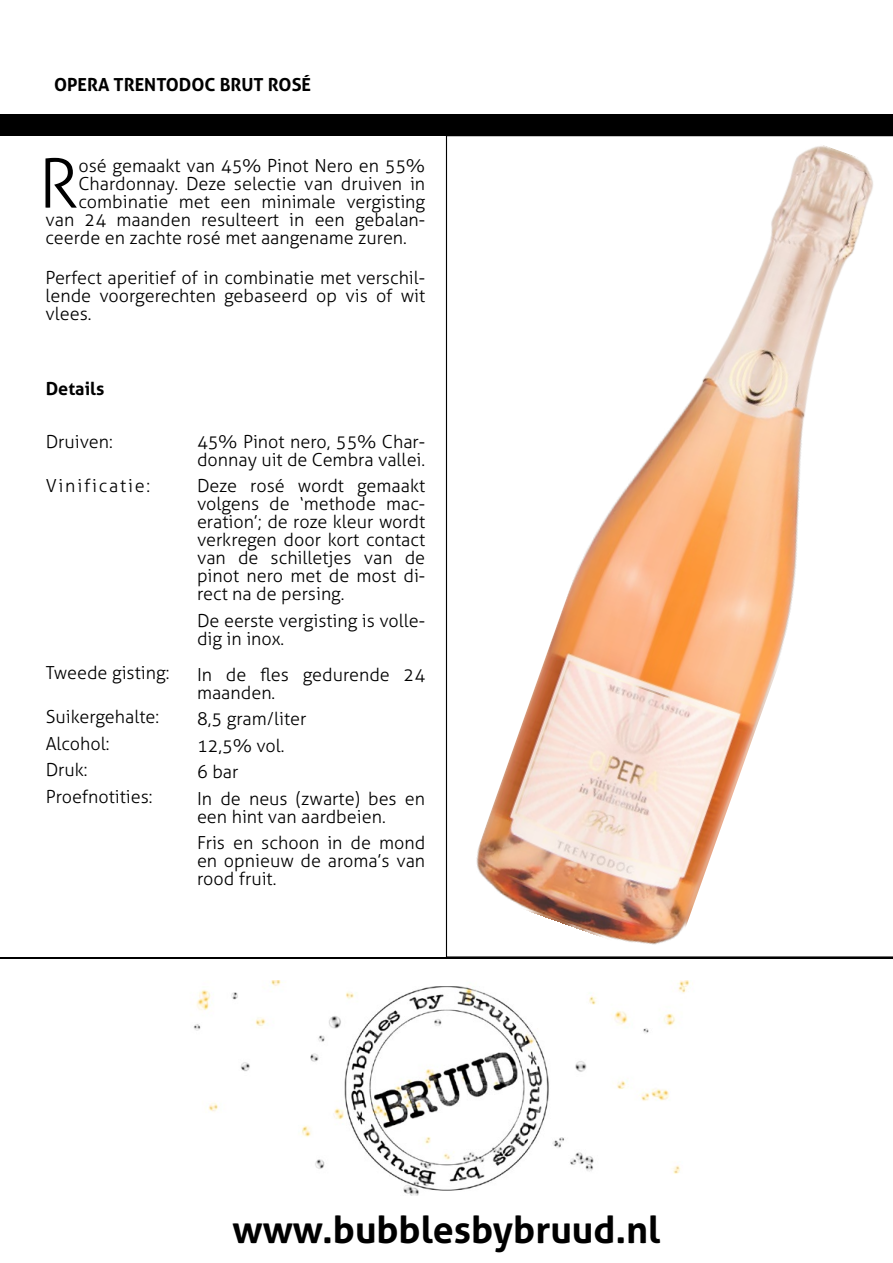
<style>
.page{position:relative;width:893px;height:1263px;background:#fff}
.page>*{position:absolute;margin:0;border:0;box-sizing:border-box;transform-origin:0 0}
.t1{font:300 67.95px "Aller";color:#000}
.t2{font:700 37.5px "Aller";color:#000}
.t3{font:300 18px/18px "Aller";color:#000}
.t4{font:700 18px "Aller";color:#000}
.t5{font:300 18px "Aller";letter-spacing:.1em;color:#000}
</style>
<div class="page">
<svg style="left:446px;top:136px;width:447px;height:821px"></svg>
<img style="left:193px;top:981px;width:500px;height:214px">
<hr style="left:0;top:957px;width:893px;height:2px;background:#000">
<div style="left:0;top:115px;width:893px;height:21px;background:#000"></div>
<p class="t4" style="left:54px;top:73px;width:259px">OPERA TRENTODOC BRUT ROSÉ</p>
<h1 class="t1" style="left:39px;top:143px;width:41px">R</h1>
<p class="t3" style="left:79px;top:156px;width:348px">osé gemaakt van 45% Pinot Nero en 55%</p>
<p class="t3" style="left:79px;top:174px;width:348px">Chardonnay. Deze selectie van druiven in</p>
<p class="t3" style="left:79px;top:192px;width:348px">combinatie met een minimale vergisting</p>
<p class="t3" style="left:45px;top:210px;width:381px">van 24 maanden resulteert in een gebalan-</p>
<p class="t3" style="left:45px;top:228px;width:363px">ceerde en zachte rosé met aangename zuren.</p>
<p class="t3" style="left:45px;top:268px;width:381px;text-align:justify">Perfect aperitief of in combinatie met verschil&shy;lende voorgerechten gebaseerd op vis of wit vlees.</p>
<p class="t4" style="left:46px;top:377px;width:60px">Details</p>
<p class="t3" style="left:46px;top:432px;width:69px">Druiven:</p>
<p class="t5" style="left:46px;top:475px;width:106px">Vinificatie:</p>
<p class="t3" style="left:46px;top:663px;width:125px">Tweede gisting:</p>
<p class="t3" style="left:46px;top:704px;width:115px;line-height:26.5px">Suikergehalte:<br>Alcohol:<br>Druk:<br>Proefnotities:</p>
<p class="t3" style="left:197px;top:432px;width:230px">45% Pinot nero, 55% Char&shy;donnay uit de Cembra vallei.</p>
<p class="t3" style="left:197px;top:477px;width:230px;text-align:justify">Deze rosé wordt gemaakt volgens de ‘methode mac&shy;eration’; de roze kleur wordt verkregen door kort contact van de schilletjes van de pinot nero met de most di&shy;rect na de persing.</p>
<p class="t3" style="left:197px;top:611px;width:230px">De eerste vergisting is volle&shy;dig in inox.</p>
<p class="t3" style="left:197px;top:665px;width:230px">In de fles gedurende 24 maanden.</p>
<p class="t3" style="left:197px;top:705px;width:230px;line-height:26.5px">8,5 gram/liter<br>12,5% vol.<br>6 bar<br>In de neus (zwarte) bes en</p>
<p class="t3" style="left:197px;top:803px;width:230px;line-height:26.5px">een hint van aardbeien.<br>Fris en schoon in de mond</p>
<p class="t3" style="left:197px;top:852px;width:230px">en opnieuw de aroma’s van rood fruit.</p>
<h2 class="t2" style="left:233px;top:1207px;width:429px">www.bubblesbybruud.nl</h2>
</div>
